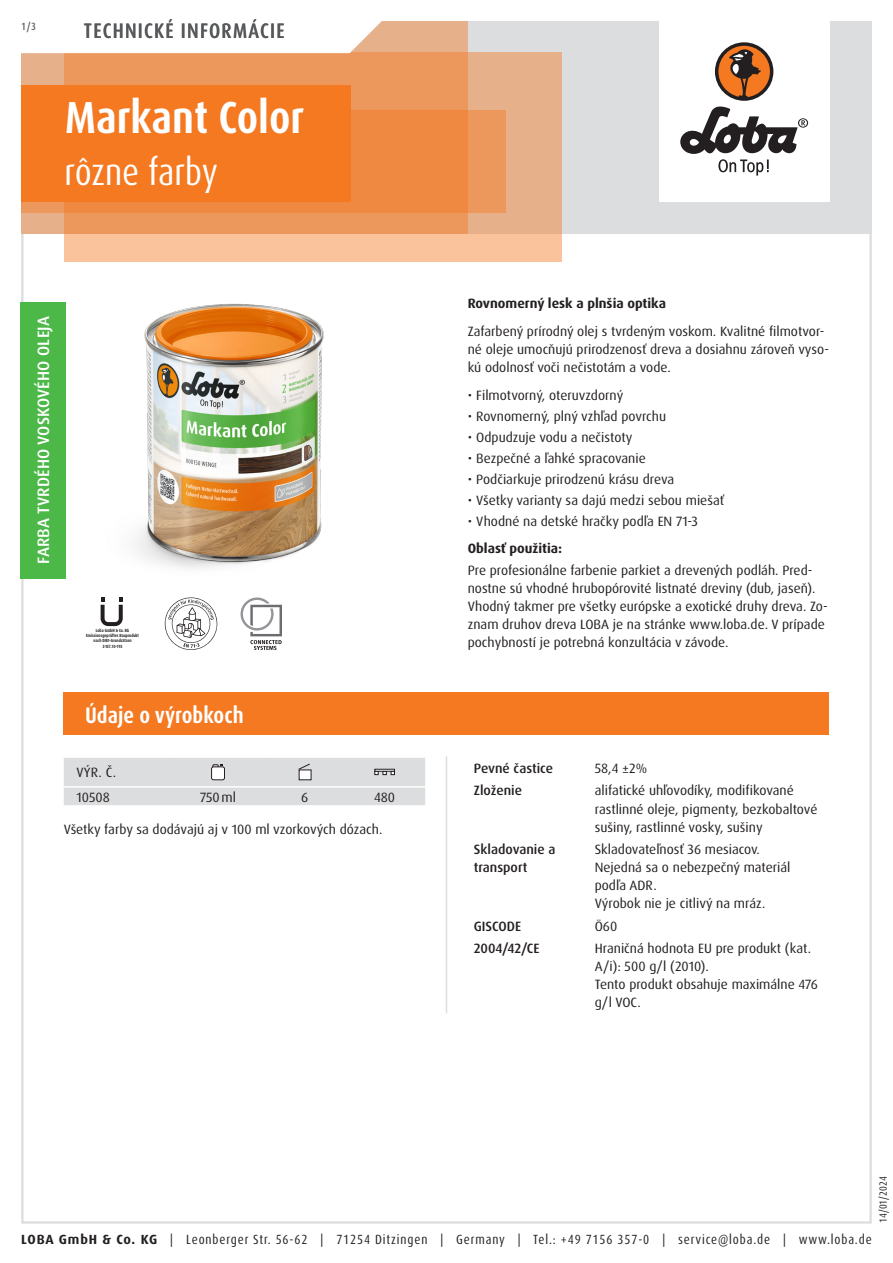
<style>
.page{position:relative;width:893px;height:1263px;background:#fff}
.page>*{position:absolute;margin:0;border:0;box-sizing:border-box;transform-origin:0 0}
.Produktname_weiss{font:700 condensed 45px "Dax Pro";color:#fff}
.Variante_weiss{font:condensed 37.5px "Dax Pro";letter-spacing:-.005em;color:#fff}
.Abschnitt{font:700 condensed 22.5px "Dax Pro";color:#fff}
.TI{font:500 condensed 21px "Dax Pro";letter-spacing:.06em;color:#57585a}
.Produktart_Oel-Veredelung{font:500 16.5px "Dax Pro";letter-spacing:.01em;color:#fff}
.Text{font:13.5px/18px "Dax Pro";color:#231f20}
.Text_ohne_Silbentrennung{font:13.5px/18px "Dax Pro";color:#231f20}
.Text_Medium{font:500 13.5px/18px "Dax Pro";color:#231f20}
.Text_Bold{font:700 13.5px "Dax Pro";color:#231f20}
.Text_zentriert{font:13.5px "Dax Pro";color:#231f20}
.Text_Großbuchstaben{font:13.5px "Dax Pro";color:#231f20}
.t1{font:condensed 13.35px "Dax Pro";letter-spacing:.065em;color:#231f20}
.t2{font:condensed 10.5px "Dax Pro";color:#231f20}
.t3{font:500 condensed 10.5px "Dax Pro";color:#57585a}
.t4{font:700 4.5px/5.2px "Dax Pro";color:#231f20;text-align:center;scale:.82 1}
.s1{font-weight:700;font-stretch:normal}
</style>
<div class="page">
<hr style="left:446px;top:756px;width:1px;height:257px;background:#dcdddf">
<svg style="left:64px;top:757px;width:361px;height:49px;background:#dcdddf"></svg>
<div style="left:374px;top:769px;width:21px;height:2px;border:1px solid #231f20"></div>
<div style="left:64px;top:692px;width:765px;height:43px;background:#f47921"></div>
<svg style="left:101px;top:597px;width:22px;height:29px"></svg>
<svg style="left:165px;top:597px;width:52px;height:53px"></svg>
<svg style="left:241px;top:597px;width:41px;height:53px"></svg>
<img style="left:134px;top:303px;width:190px;height:266px">
<div style="left:20px;top:302px;width:46px;height:276px;background:#4cb848"></div>
<div style="left:21px;top:21px;width:851px;height:213px;background:#dcdddf"></div>
<div style="left:659px;top:0;width:170px;height:202px;background:#fff"></div>
<svg style="left:680px;top:106px;width:128px;height:70px"></svg>
<div style="left:715px;top:42px;width:58px;height:59px;background:#231f20;border-radius:50%"></div>
<svg style="left:718px;top:45px;width:52px;height:52px"></svg>
<div style="left:64px;top:52px;width:497px;height:209px;background:linear-gradient(to right,#fec79f,#efb992)"></div>
<div style="left:21px;top:111px;width:485px;height:102px;background:#ec975b"></div>
<svg style="left:21px;top:21px;width:447px;height:213px;background:#ec9355"></svg>
<svg style="left:21px;top:21px;width:411px;height:34px;background:#faede4"></svg>
<div style="left:21px;top:85px;width:330px;height:117px;background:#f47921"></div>
<p class="t3" style="left:21px;top:19px;width:16px">1/3</p>
<p class="TI" style="left:84px;top:17px;width:202px">TECHNICKÉ INFORMÁCIE</p>
<p class="Produktname_weiss" style="left:65px;top:89px;width:241px">Markant Color</p>
<p class="Variante_weiss" style="left:65px;top:148px;width:155px">rôzne farby</p>
<p class="Produktart_Oel-Veredelung" style="left:33px;top:564px;width:250px;rotate:-90deg">FARBA TVRDÉHO VOSKOVÉHO OLEJA</p>
<p class="t4" style="left:86px;top:628px;width:66px">Loba GmbH &amp; Co. KG<br>Emissionsgeprüftes Bauprodukt nach DIBt-Grundsätzen<br>Z-157.10-193</p>
<p class="Abschnitt" style="left:85px;top:700px;width:160px">Údaje o výrobkoch</p>
<p class="Text_Großbuchstaben" style="left:77px;top:764px;width:41px">VÝR. Č.</p>
<p class="Text" style="left:77px;top:788px;width:35px">10508</p>
<p class="Text_zentriert" style="left:200px;top:788px;width:37px">750ml</p>
<p class="Text_zentriert" style="left:301px;top:788px;width:9px">6</p>
<p class="Text_zentriert" style="left:374px;top:788px;width:22px">480</p>
<p class="Text" style="left:64px;top:821px;width:320px">Všetky farby sa dodávajú aj v 100 ml vzorkových dózach.</p>
<p class="Text_Bold" style="left:468px;top:295px;width:200px">Rovnomerný lesk a plnšia optika</p>
<p class="Text" style="left:468px;top:323px;width:363px">Zafarbený prírodný olej s tvrdeným voskom. Kvalitné filmotvor&shy;né oleje umocňujú prirodzenosť dreva a dosiahnu zároveň vyso&shy;kú odolnosť voči nečistotám a vode.</p>
<p class="Text" style="left:468px;top:386px;width:157px">• Filmotvorný, oteruvzdorný</p>
<p class="Text" style="left:468px;top:407px;width:200px">• Rovnomerný, plný vzhľad povrchu</p>
<p class="Text" style="left:468px;top:428px;width:166px">• Odpudzuje vodu a nečistoty</p>
<p class="Text" style="left:468px;top:449px;width:180px">• Bezpečné a ľahké spracovanie</p>
<p class="Text" style="left:468px;top:470px;width:208px">• Podčiarkuje prirodzenú krásu dreva</p>
<p class="Text" style="left:468px;top:491px;width:258px">• Všetky varianty sa dajú medzi sebou miešať</p>
<p class="Text" style="left:468px;top:512px;width:232px">• Vhodné na detské hračky podľa EN 71-3</p>
<p class="Text_Bold" style="left:468px;top:540px;width:96px">Oblasť použitia:</p>
<p class="Text" style="left:468px;top:561px;width:362px">Pre profesionálne farbenie parkiet a drevených podláh. Pred&shy;nostne sú vhodné hrubopórovité listnaté dreviny (dub, jaseň).<br>Vhodný takmer pre všetky európske a exotické druhy dreva. Zo&shy;znam druhov dreva LOBA je na stránke www.loba.de. V prípade pochybností je potrebná konzultácia v závode.</p>
<p class="Text_Medium" style="left:474px;top:759px;width:81px">Pevné častice</p>
<p class="Text_ohne_Silbentrennung" style="left:595px;top:759px;width:54px">58,4 ±2%</p>
<p class="Text_Medium" style="left:474px;top:782px;width:50px">Zloženie</p>
<p class="Text_ohne_Silbentrennung" style="left:595px;top:782px;width:224px">alifatické uhľovodíky, modifikované rastlinné oleje, pigmenty, bezkobaltové sušiny, rastlinné vosky, sušiny</p>
<p class="Text_Medium" style="left:474px;top:840px;width:83px">Skladovanie a transport</p>
<p class="Text_ohne_Silbentrennung" style="left:595px;top:840px;width:167px">Skladovateľnosť 36 mesiacov.</p>
<p class="Text_ohne_Silbentrennung" style="left:595px;top:858px;width:197px">Nejedná sa o nebezpečný materiál podľa ADR.</p>
<p class="Text_ohne_Silbentrennung" style="left:595px;top:894px;width:172px">Výrobok nie je citlivý na mráz.</p>
<p class="Text_Medium" style="left:474px;top:917px;width:49px">GISCODE</p>
<p class="Text_ohne_Silbentrennung" style="left:595px;top:917px;width:24px">Ö60</p>
<p class="Text_Medium" style="left:474px;top:940px;width:67px">2004/42/CE</p>
<p class="Text_ohne_Silbentrennung" style="left:595px;top:940px;width:218px">Hraničná hodnota EU pre produkt (kat.<br>A/i): 500 g/l (2010).</p>
<p class="Text_ohne_Silbentrennung" style="left:595px;top:976px;width:225px">Tento produkt obsahuje maximálne 476 g/l VOC.</p>
<p class="t2" style="left:876px;top:1222px;width:48px;rotate:-90deg">14/01/2024</p>
<p class="t1" style="left:21px;top:1230px;width:852px"><span class="s1">LOBA GmbH &amp; Co. KG</span> | Leonberger Str. 56-62 | 71254 Ditzingen | Germany | Tel.: +49 7156 357-0 | service@loba.de | www.loba.de</p>
</div>
